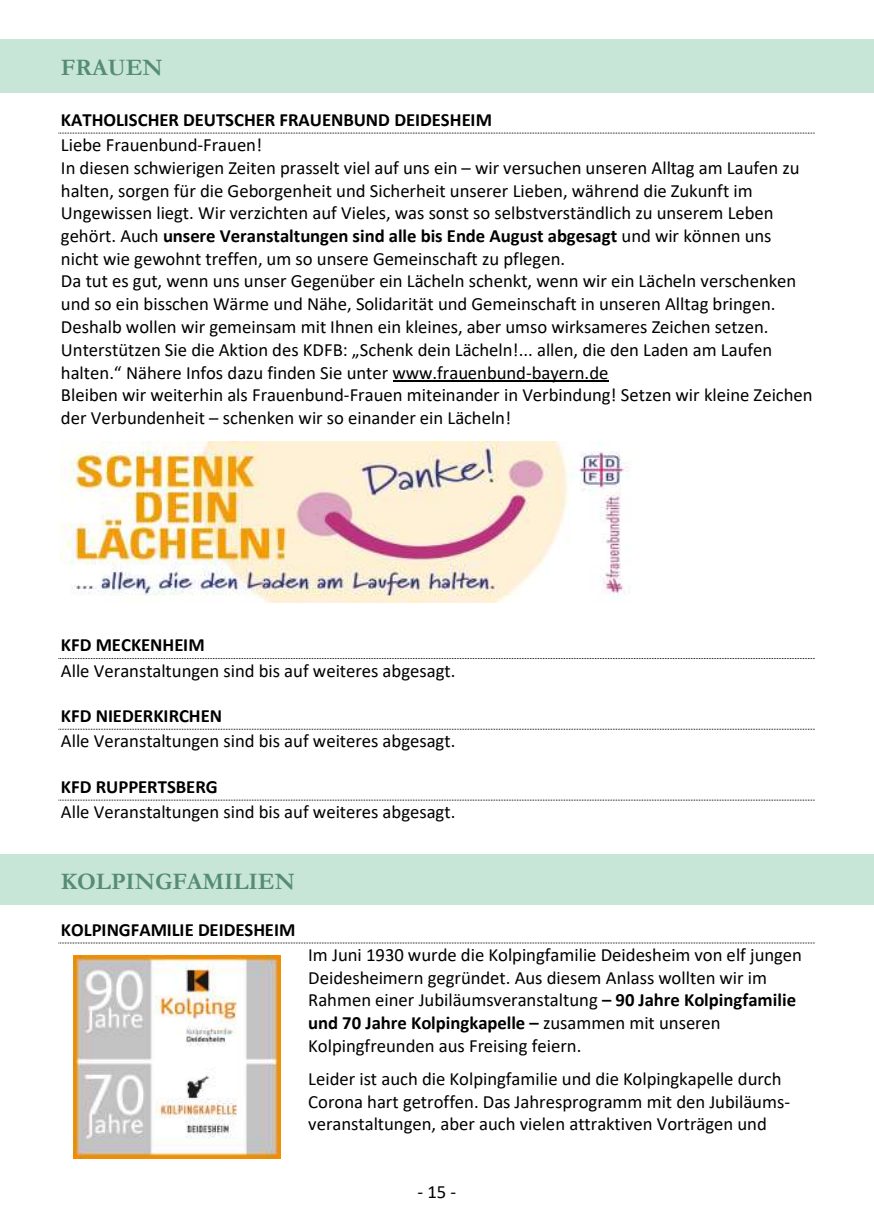
<style>
.page{position:relative;width:874px;height:1221px;background:#fff}
.page>*{position:absolute;margin:0;border:0;box-sizing:border-box;transform-origin:0 0}
.t1{font:700 23.8px "Garamond";color:#568c76}
.t2{font:18.72px/22.8px "Calibri";color:#000}
.t3{font:700 18.72px "Calibri";color:#000}
.s1{font-weight:700}
</style>
<div class="page">
<div style="left:0;top:39px;width:873px;height:53px;background:#c8e6d8"></div>
<div style="left:0;top:853px;width:873px;height:51px;background:#c8e6d8"></div>
<svg style="left:58px;top:133px;width:756px;height:1px"></svg>
<hr style="left:392px;top:380px;width:216px;height:2px;background:#000">
<svg style="left:58px;top:658px;width:756px;height:1px"></svg>
<svg style="left:58px;top:728px;width:756px;height:1px"></svg>
<svg style="left:58px;top:799px;width:756px;height:1px"></svg>
<svg style="left:58px;top:942px;width:756px;height:1px"></svg>
<img style="left:61px;top:441px;width:570px;height:161px">
<img style="left:73px;top:955px;width:207px;height:203px">
<p class="t1" style="left:61px;top:51px;width:103px">FRAUEN</p>
<p class="t3" style="left:61px;top:106px;width:432px">KATHOLISCHER DEUTSCHER FRAUENBUND DEIDESHEIM</p>
<p class="t2" style="left:61px;top:133px;width:752px">Liebe Frauenbund-Frauen!<br>In diesen schwierigen Zeiten prasselt viel auf uns ein – wir versuchen unseren Alltag am Laufen zu halten, sorgen für die Geborgenheit und Sicherheit unserer Lieben, während die Zukunft im Ungewissen liegt. Wir verzichten auf Vieles, was sonst so selbstverständlich zu unserem Leben gehört. Auch <span class="s1">unsere Veranstaltungen sind alle bis Ende August abgesagt</span> und wir können uns nicht wie gewohnt treffen, um so unsere Gemeinschaft zu pflegen.<br>Da tut es gut, wenn uns unser Gegenüber ein Lächeln schenkt, wenn wir ein Lächeln verschenken und so ein bisschen Wärme und Nähe, Solidarität und Gemeinschaft in unseren Alltag bringen.<br>Deshalb wollen wir gemeinsam mit Ihnen ein kleines, aber umso wirksameres Zeichen setzen.<br>Unterstützen Sie die Aktion des KDFB: „Schenk dein Lächeln!... allen, die den Laden am Laufen halten.“ Nähere Infos dazu finden Sie unter www.frauenbund-bayern.de<br>Bleiben wir weiterhin als Frauenbund-Frauen miteinander in Verbindung! Setzen wir kleine Zeichen der Verbundenheit – schenken wir so einander ein Lächeln!</p>
<p class="t3" style="left:61px;top:632px;width:145px">KFD MECKENHEIM</p>
<p class="t2" style="left:61px;top:658px;width:396px">Alle Veranstaltungen sind bis auf weiteres abgesagt.</p>
<p class="t3" style="left:61px;top:702px;width:162px">KFD NIEDERKIRCHEN</p>
<p class="t2" style="left:61px;top:729px;width:396px">Alle Veranstaltungen sind bis auf weiteres abgesagt.</p>
<p class="t3" style="left:61px;top:773px;width:158px">KFD RUPPERTSBERG</p>
<p class="t2" style="left:61px;top:800px;width:396px">Alle Veranstaltungen sind bis auf weiteres abgesagt.</p>
<p class="t1" style="left:61px;top:865px;width:235px">KOLPINGFAMILIEN</p>
<p class="t3" style="left:61px;top:916px;width:236px">KOLPINGFAMILIE DEIDESHEIM</p>
<p class="t2" style="left:308px;top:942px;width:495px">Im Juni 1930 wurde die Kolpingfamilie Deidesheim von elf jungen Deidesheimern gegründet. Aus diesem Anlass wollten wir im Rahmen einer Jubiläumsveranstaltung <span class="s1">– 90 Jahre Kolpingfamilie und 70 Jahre Kolpingkapelle –</span> zusammen mit unseren Kolpingfreunden aus Freising feiern.</p>
<p class="t2" style="left:308px;top:1066px;width:483px">Leider ist auch die Kolpingfamilie und die Kolpingkapelle durch<br>Corona hart getroffen. Das Jahresprogramm mit den Jubiläums&shy;veranstaltungen, aber auch vielen attraktiven Vorträgen und</p>
<p class="t2" style="left:417px;top:1180px;width:40px">- 15 -</p>
</div>
